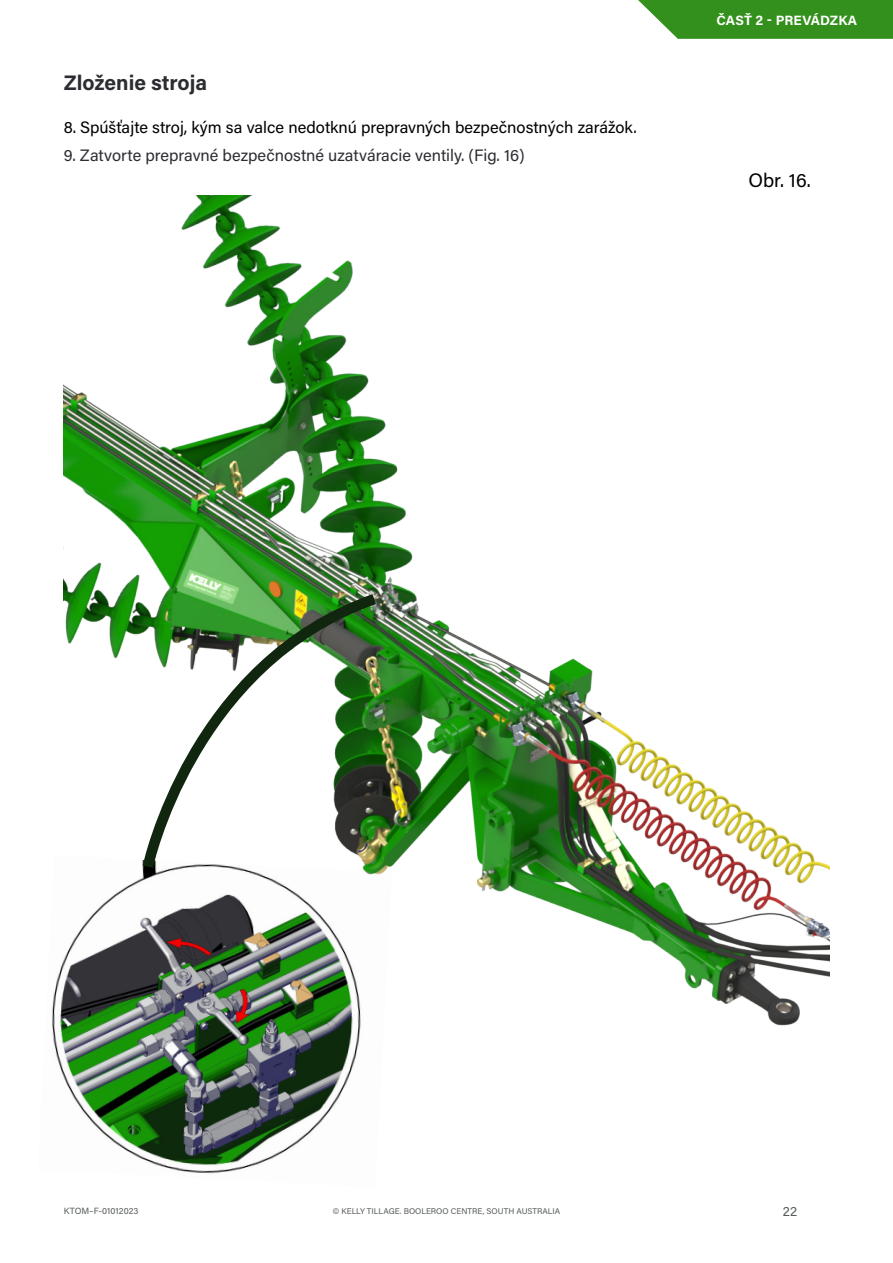
<style>
.page{position:relative;width:893px;height:1263px;background:#fff}
.page>*{position:absolute;margin:0;border:0;box-sizing:border-box;transform-origin:0 0}
.Body_Sub_Headings{font:700 21px "Acumin Pro";color:#2c2d32}
.t1{font:19.5px "Acumin Pro";color:#000}
.Description_Text{font:16.5px "Acumin Pro";color:#000}
.Description_Text-2{font:16.5px "Acumin Pro";color:#2c2d32}
.Tab_Label_White{font:700 13.5px "Acumin Pro";letter-spacing:.005em;color:#fff}
.t2{font:13.5px "Acumin Pro";color:#565a5c}
.t3{font:9px "Acumin Pro";color:#565a5c}
.t4{font:8.25px "Acumin Pro";color:#565a5c}
</style>
<div class="page">
<svg style="left:638px;top:0;width:255px;height:39px;background:#43992f"></svg>
<img style="left:52px;top:959px;width:260px;height:215px">
<img style="left:64px;top:195px;width:765px;height:936px">
<svg style="left:137px;top:586px;width:251px;height:291px"></svg>
<p class="Body_Sub_Headings" style="left:64px;top:68px;width:145px">Zloženie stroja</p>
<p class="Description_Text" style="left:64px;top:116px;width:574px">8. Spúšťajte stroj, kým sa valce nedotknú prepravných bezpečnostných zarážok.</p>
<p class="Description_Text-2" style="left:64px;top:144px;width:462px">9. Zatvorte prepravné bezpečnostné uzatváracie ventily. (Fig. 16)</p>
<p class="Tab_Label_White" style="left:716px;top:11px;width:142px">ČASŤ 2 - PREVÁDZKA</p>
<p class="t1" style="left:748px;top:166px;width:64px">Obr. 16.</p>
<p class="t3" style="left:64px;top:1205px;width:76px">KTOM–F-01012023</p>
<p class="t4" style="left:333px;top:1205px;width:229px">© KELLY TILLAGE. BOOLEROO CENTRE, SOUTH AUSTRALIA</p>
<p class="t2" style="left:783px;top:1201px;width:16px">22</p>
</div>
